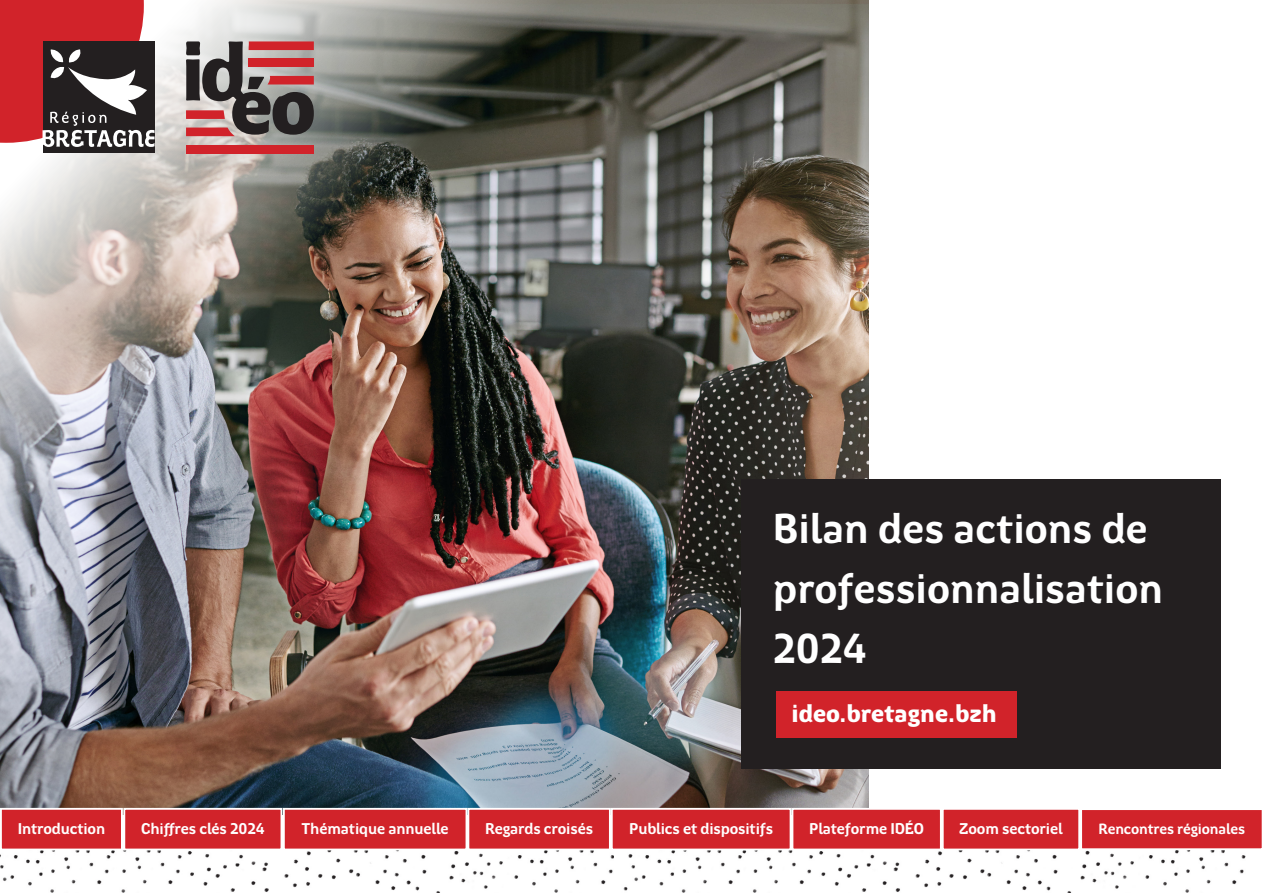
<style>
.page{position:relative;width:1263px;height:893px;background:#fff}
.page>*{position:absolute;margin:0;border:0;box-sizing:border-box;transform-origin:0 0}
.t1{font:700 42.3px/60px "Region Bretagne New";color:#fff}
.t2{font:900 24.9px "Region Bretagne New";color:#fff}
.t3{font:700 15.75px "Region Bretagne New";letter-spacing:-.01em;color:#fff}
.t4{font:700 15px "Region Bretagne New";letter-spacing:-.01em;color:#fff}
</style>
<div class="page">
<img style="left:0;top:0;width:868px;height:807px">
<div style="left:741px;top:479px;width:479px;height:290px;background:#231f20"></div>
<div style="left:775px;top:691px;width:241px;height:47px;background:#d1232a"></div>
<div style="left:186px;top:145px;width:128px;height:8px;background:#d1232a"></div>
<svg style="left:186px;top:41px;width:128px;height:95px;background:#876666"></svg>
<div style="left:43px;top:41px;width:111px;height:112px;background:#231f20"></div>
<svg style="left:0;top:0;width:154px;height:147px"></svg>
<img style="left:0;top:851px;width:1246px;height:42px">
<svg style="left:0;top:807px;width:1262px;height:44px;background:#d43f45"></svg>
<p class="t1" style="left:773px;top:499px;width:392px">Bilan des actions de professionnalisation<br>2024</p>
<p class="t2" style="left:791px;top:700px;width:207px">ideo.bretagne.bzh</p>
<p class="t3" style="left:18px;top:820px;width:89px">Introduction</p>
<p class="t3" style="left:141px;top:820px;width:125px">Chiffres clés 2024</p>
<p class="t3" style="left:302px;top:820px;width:149px">Thématique annuelle</p>
<p class="t3" style="left:485px;top:820px;width:110px">Regards croisés</p>
<p class="t3" style="left:629px;top:820px;width:145px">Publics et dispositifs</p>
<p class="t3" style="left:809px;top:820px;width:116px">Plateforme IDÉO</p>
<p class="t3" style="left:959px;top:820px;width:105px">Zoom sectoriel</p>
<p class="t4" style="left:1098px;top:821px;width:148px">Rencontres régionales</p>
</div>
